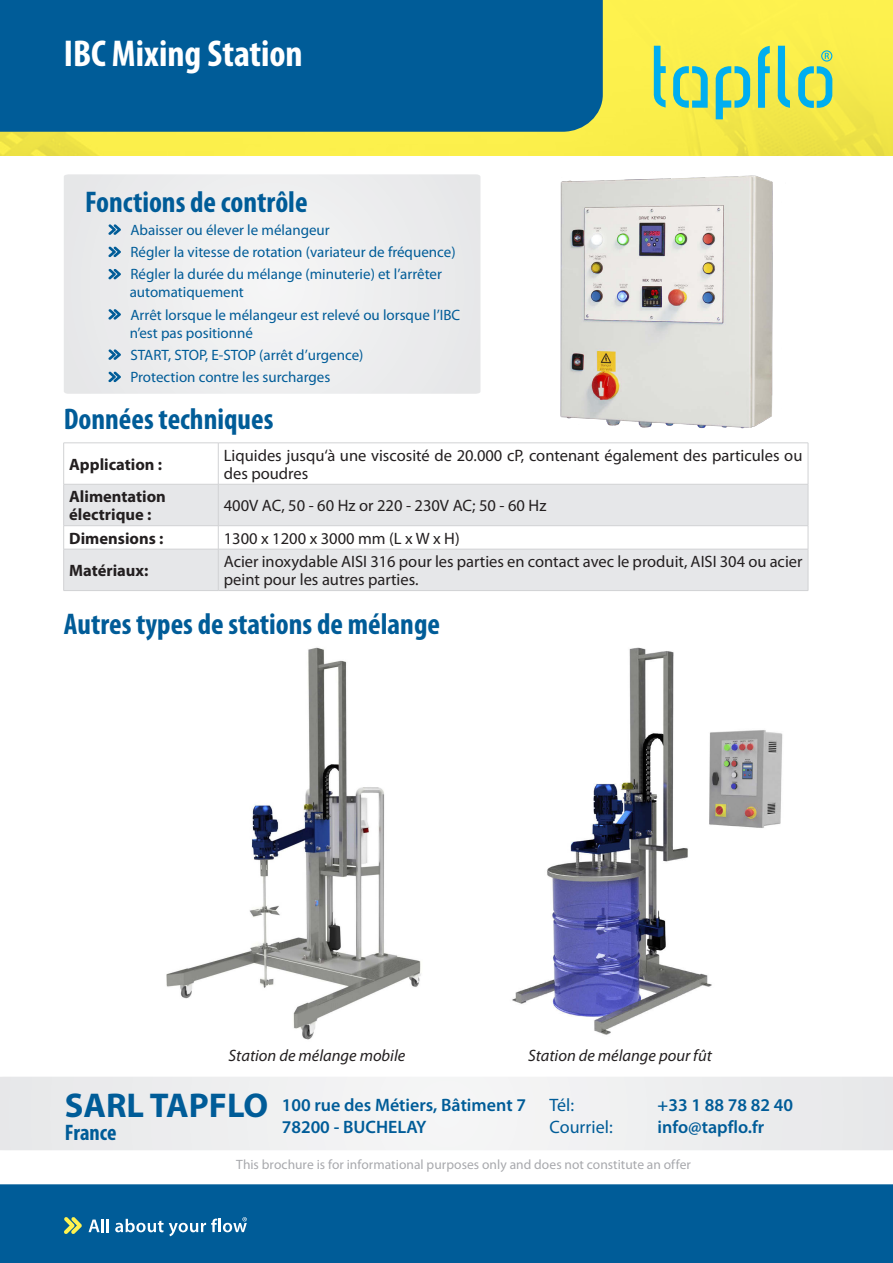
<style>
.page{position:relative;width:893px;height:1263px;background:#fff}
.page>*{position:absolute;margin:0;border:0;box-sizing:border-box;transform-origin:0 0}
.Bodytext{font:700 condensed 37.5px "Myriad Pro";color:#fff}
.t1{font:700 34.5px "Myriad Pro";color:#005c98}
.Rubrik{font:700 condensed 30px "Myriad Pro";color:#005c98}
.t2{font:700 condensed 22.5px "Myriad Pro";color:#005c98}
.t3{font:600 18px "Myriad Pro";color:#005c98}
.t4{font:18px "Myriad Pro";color:#005c98}
.Fließtext{font:16.5px/18px "Myriad Pro";color:#231f20}
.Fließtext-2{font:700 16.5px/18px "Myriad Pro";color:#231f20}
.t5{font:italic 16.5px "Myriad Pro";color:#231f20}
.Bildtext{font:15px/18px "Myriad Pro";color:#005c98}
.adress{font:13.5px "Myriad Pro";letter-spacing:.005em;color:#a8a9ad}
</style>
<div class="page">
<div style="left:0;top:1184px;width:893px;height:79px;background:#005c98"></div>
<svg style="left:89px;top:1219px;width:20px;height:13px"></svg>
<svg style="left:64px;top:1217px;width:18px;height:17px"></svg>
<svg style="left:115px;top:1217px;width:132px;height:19px"></svg>
<div style="left:64px;top:174px;width:416px;height:220px;background:#ecedee"></div>
<img style="left:512px;top:647px;width:271px;height:388px">
<img style="left:166px;top:647px;width:255px;height:393px">
<div style="left:0;top:0;width:893px;height:155px;background:#fff34f"></div>
<svg style="left:0;top:0;width:603px;height:155px;background:#26728c"></svg>
<div style="left:0;top:1077px;width:893px;height:73px;background:#eeeeef"></div>
<svg style="left:653px;top:46px;width:179px;height:73px"></svg>
<svg style="left:64px;top:485px;width:744px;height:105px;fill:#e6e7e9"></svg>
<hr style="left:63px;top:443px;width:155px;height:1px;background:#d1d2d4">
<hr style="left:63px;top:443px;width:1px;height:41px;background:#d1d2d4">
<hr style="left:218px;top:443px;width:590px;height:1px;background:#d1d2d4">
<hr style="left:218px;top:443px;width:1px;height:41px;background:#d1d2d4">
<hr style="left:808px;top:443px;width:1px;height:41px;background:#d1d2d4">
<hr style="left:63px;top:484px;width:155px;height:1px;background:#d1d2d4">
<hr style="left:63px;top:484px;width:1px;height:41px;background:#d1d2d4">
<hr style="left:218px;top:484px;width:590px;height:1px;background:#d1d2d4">
<hr style="left:218px;top:484px;width:1px;height:41px;background:#d1d2d4">
<hr style="left:808px;top:484px;width:1px;height:41px;background:#d1d2d4">
<hr style="left:63px;top:525px;width:155px;height:1px;background:#d1d2d4">
<svg style="left:63px;top:526px;width:1px;height:23px"></svg>
<hr style="left:218px;top:525px;width:590px;height:1px;background:#d1d2d4">
<svg style="left:218px;top:526px;width:1px;height:23px"></svg>
<svg style="left:808px;top:526px;width:1px;height:23px"></svg>
<hr style="left:63px;top:549px;width:155px;height:1px;background:#d1d2d4">
<hr style="left:63px;top:549px;width:1px;height:41px;background:#d1d2d4">
<hr style="left:218px;top:549px;width:590px;height:1px;background:#d1d2d4">
<hr style="left:218px;top:549px;width:1px;height:41px;background:#d1d2d4">
<hr style="left:808px;top:549px;width:1px;height:41px;background:#d1d2d4">
<hr style="left:63px;top:590px;width:155px;height:1px;background:#d1d2d4">
<hr style="left:218px;top:590px;width:590px;height:1px;background:#d1d2d4">
<svg style="left:108px;top:224px;width:13px;height:11px"></svg>
<svg style="left:108px;top:246px;width:13px;height:11px"></svg>
<svg style="left:108px;top:269px;width:13px;height:10px"></svg>
<svg style="left:108px;top:309px;width:13px;height:11px"></svg>
<svg style="left:108px;top:349px;width:13px;height:11px"></svg>
<svg style="left:108px;top:372px;width:13px;height:10px"></svg>
<img style="left:541px;top:153px;width:267px;height:300px">
<p class="Bodytext" style="left:64px;top:30px;width:241px">IBC Mixing Station</p>
<p class="Rubrik" style="left:85px;top:183px;width:224px">Fonctions de contrôle</p>
<p class="Bildtext" style="left:130px;top:221px;width:201px">Abaisser ou élever le mélangeur</p>
<p class="Bildtext" style="left:130px;top:243px;width:327px">Régler la vitesse de rotation (variateur de fréquence)</p>
<p class="Bildtext" style="left:130px;top:265px;width:314px">Régler la durée du mélange (minuterie) et l’arrêter automatiquement</p>
<p class="Bildtext" style="left:130px;top:305px;width:332px">Arrêt lorsque le mélangeur est relevé ou lorsque l’IBC n’est pas positionné</p>
<p class="Bildtext" style="left:130px;top:346px;width:235px">START, STOP, E-STOP (arrêt d’urgence)</p>
<p class="Bildtext" style="left:130px;top:368px;width:201px">Protection contre les surcharges</p>
<p class="Rubrik" style="left:64px;top:400px;width:211px">Données techniques</p>
<p class="Fließtext-2" style="left:69px;top:455px;width:94px">Application :</p>
<p class="Fließtext" style="left:224px;top:446px;width:580px">Liquides jusqu‘à une viscosité de 20.000 cP, contenant également des particules ou des poudres</p>
<p class="Fließtext-2" style="left:69px;top:487px;width:98px">Alimentation électrique :</p>
<p class="Fließtext" style="left:224px;top:496px;width:324px">400V AC, 50 - 60 Hz or 220 - 230V AC; 50 - 60 Hz</p>
<p class="Fließtext-2" style="left:69px;top:528px;width:96px">Dimensions :</p>
<p class="Fließtext" style="left:224px;top:529px;width:237px">1300 x 1200 x 3000 mm (L x W x H)</p>
<p class="Fließtext-2" style="left:69px;top:561px;width:81px">Matériaux:</p>
<p class="Fließtext" style="left:224px;top:552px;width:580px">Acier inoxydable AISI 316 pour les parties en contact avec le produit, AISI 304 ou acier peint pour les autres parties.</p>
<p class="Rubrik" style="left:64px;top:605px;width:378px">Autres types de stations de mélange</p>
<h1 class="t5" style="left:229px;top:1046px;width:178px">Station de mélange mobile</h1>
<h1 class="t5" style="left:528px;top:1046px;width:185px">Station de mélange pour fût</h1>
<p class="t1" style="left:65px;top:1083px;width:205px">SARL TAPFLO</p>
<p class="t2" style="left:65px;top:1118px;width:53px">France</p>
<p class="t3" style="left:282px;top:1094px;width:246px">100 rue des Métiers, Bâtiment 7</p>
<p class="t3" style="left:282px;top:1115px;width:146px">78200 - BUCHELAY</p>
<p class="t4" style="left:550px;top:1094px;width:26px">Tél:</p>
<p class="t3" style="left:658px;top:1094px;width:137px">+33 1 88 78 82 40</p>
<p class="t4" style="left:550px;top:1116px;width:65px">Courriel:</p>
<p class="t3" style="left:658px;top:1115px;width:108px">info@tapflo.fr</p>
<p class="adress" style="left:236px;top:1156px;width:456px">This brochure is for informational purposes only and does not constitute an offer</p>
</div>
